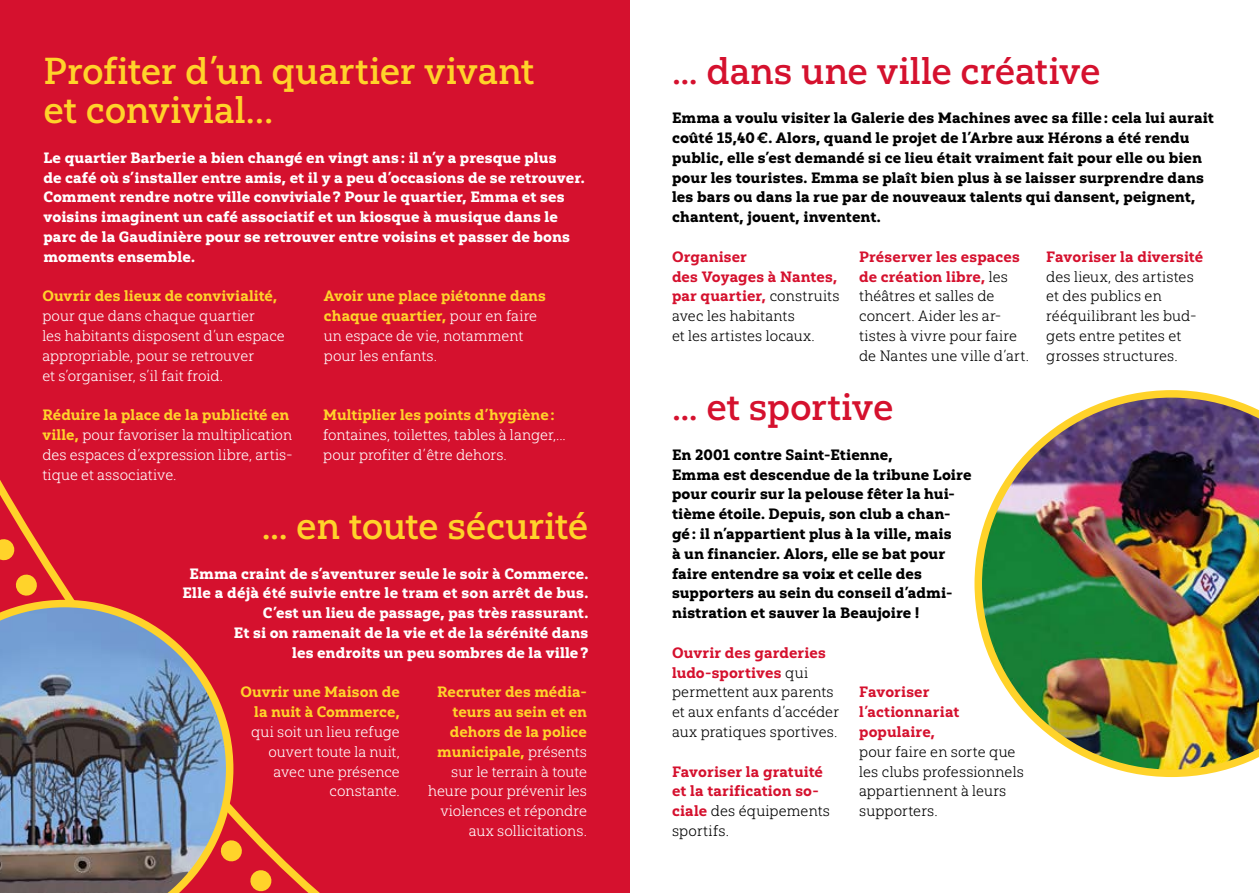
<style>
.page{position:relative;width:1259px;height:893px;background:#fff}
.page>*{position:absolute;margin:0;border:0;box-sizing:border-box;transform-origin:0 0}
.t1{font:37.5px/39.6px "Yorkten Slab Nor Med";letter-spacing:-.01em;color:#ffd32a}
.t2{font:37.5px "Yorkten Slab Nor Med";letter-spacing:-.005em;color:#d5112e}
.t3{font:15px/19.8px "Yorkten Slab Nor Bla";letter-spacing:.005em;color:#000}
.t4{font:15px/19.8px "Yorkten Slab Nor Bla";letter-spacing:.005em;color:#fff}
.t5{font:15px/19.8px "Yorkten Slab Nor Lig";letter-spacing:.005em;color:#fff}
.t6{font:15px/19.8px "Yorkten Slab Nor Lig";letter-spacing:.01em;color:#000}
.t7{font:15px/19.8px "Yorkten Slab Nor Ex B";color:#ffd32a;text-align:right}
.t8{font:15px/19.8px "Yorkten Slab Nor Ex B";letter-spacing:.01em;color:#d5112e}
.s1{font-family:"Yorkten Slab Nor Ex B";color:#ffd32a}
.s2{font-family:"Yorkten Slab Nor Lig";color:#fff}
.s3{font-family:"Yorkten Slab Nor Lig";color:#000}
.s4{font-family:"Yorkten Slab Nor Ex B";color:#d5112e}
</style>
<div class="page">
<div style="left:0;top:0;width:629px;height:893px;background:#d5112e"></div>
<svg style="left:0;top:480px;width:320px;height:413px"></svg>
<img style="left:0;top:600px;width:233px;height:293px">
<img style="left:974px;top:390px;width:285px;height:387px">
<h1 class="t1" style="left:43px;top:51px;width:492px">Profiter d’un quartier vivant et convivial…</h1>
<p class="t4" style="left:43px;top:147px;width:543px">Le quartier Barberie a bien changé en vingt ans : il n’y a presque plus<br>de café où s’installer entre amis, et il y a peu d’occasions de se retrouver.<br>Comment rendre notre ville conviviale ? Pour le quartier, Emma et ses voisins imaginent un café associatif et un kiosque à musique dans le parc de la Gaudinière pour se retrouver entre voisins et passer de bons moments ensemble.</p>
<p class="t7" style="left:42px;top:286px;width:236px">Ouvrir des lieux de convivialité,</p>
<p class="t5" style="left:42px;top:306px;width:244px">pour que dans chaque quartier<br>les habitants disposent d’un espace appropriable, pour se retrouver<br>et s’organiser, s’il fait froid.</p>
<p class="t7" style="left:42px;top:405px;width:248px">Réduire la place de la publicité en</p>
<p class="t5" style="left:42px;top:425px;width:252px;text-align:justify"><span class="s1">ville,</span> pour favoriser la multiplication des espaces d’expression libre, artis&shy;tique et associative.</p>
<p class="t7" style="left:324px;top:286px;width:224px;text-align:left">Avoir une place piétonne dans chaque quartier, <span class="s2">pour en faire</span></p>
<p class="t5" style="left:324px;top:326px;width:201px">un espace de vie, notamment pour les enfants.</p>
<p class="t7" style="left:323px;top:405px;width:233px">Multiplier les points d’hygiène :</p>
<p class="t5" style="left:323px;top:425px;width:244px">fontaines, toilettes, tables à langer,... pour profiter d’être dehors.</p>
<h1 class="t1" style="left:262px;top:506px;width:328px">... en toute sécurité</h1>
<p class="t4" style="left:182px;top:563px;width:407px;text-align:right">Emma craint de s’aventurer seule le soir à Commerce.<br>Elle a déjà été suivie entre le tram et son arrêt de bus.<br>C’est un lieu de passage, pas très rassurant.<br>Et si on ramenait de la vie et de la sérénité dans<br>les endroits un peu sombres de la ville ?</p>
<p class="t7" style="left:240px;top:682px;width:161px">Ouvrir une Maison de la nuit à Commerce,</p>
<p class="t5" style="left:251px;top:722px;width:150px;text-align:right">qui soit un lieu refuge ouvert toute la nuit, avec une présence constante.</p>
<p class="t7" style="left:437px;top:682px;width:151px">Recruter des média&shy;teurs au sein et en dehors de la police municipale, <span class="s2">présents</span></p>
<p class="t5" style="left:428px;top:762px;width:160px;text-align:right">sur le terrain à toute heure pour prévenir les violences et répondre aux sollicitations.</p>
<h1 class="t2" style="left:672px;top:48px;width:430px">... dans une ville créative</h1>
<p class="t3" style="left:672px;top:108px;width:543px">Emma a voulu visiter la Galerie des Machines avec sa fille : cela lui aurait coûté 15,40 €. Alors, quand le projet de l’Arbre aux Hérons a été rendu public, elle s’est demandé si ce lieu était vraiment fait pour elle ou bien pour les touristes. Emma se plaît bien plus à se laisser surprendre dans les bars ou dans la rue par de nouveaux talents qui dansent, peignent, chantent, jouent, inventent.</p>
<p class="t8" style="left:859px;top:247px;width:162px">Préserver les espaces de création libre, <span class="s3">les</span></p>
<p class="t6" style="left:859px;top:286px;width:171px">théâtres et salles de concert. Aider les ar&shy;tistes à vivre pour faire de Nantes une ville d’art.</p>
<p class="t8" style="left:1046px;top:247px;width:158px">Favoriser la diversité</p>
<p class="t6" style="left:1046px;top:267px;width:152px">des lieux, des artistes et des publics en rééquilibrant les bud&shy;gets entre petites et grosses structures.</p>
<p class="t8" style="left:672px;top:247px;width:169px">Organiser<br>des Voyages à Nantes, par quartier, <span class="s3">construits</span></p>
<p class="t6" style="left:672px;top:306px;width:144px">avec les habitants<br>et les artistes locaux.</p>
<h1 class="t2" style="left:672px;top:385px;width:223px">... et sportive</h1>
<p class="t3" style="left:672px;top:444px;width:301px">En 2001 contre Saint-Etienne,<br>Emma est descendue de la tribune Loire pour courir sur la pelouse fêter la hui&shy;tième étoile. Depuis, son club a chan&shy;gé : il n’appartient plus à la ville, mais<br>à un financier. Alors, elle se bat pour faire entendre sa voix et celle des supporters au sein du conseil d’admi&shy;nistration et sauver la Beaujoire !</p>
<p class="t8" style="left:672px;top:643px;width:155px">Ouvrir des garderies ludo-sportives <span class="s3">qui</span></p>
<p class="t6" style="left:672px;top:682px;width:168px">permettent aux parents et aux enfants d’accéder aux pratiques sportives.</p>
<p class="t8" style="left:672px;top:761px;width:152px">Favoriser la gratuité et la tarification so-</p>
<p class="t6" style="left:672px;top:801px;width:159px"><span class="s4">ciale</span> des équipements sportifs.</p>
<p class="t8" style="left:859px;top:682px;width:102px">Favoriser l’actionnariat populaire,</p>
<p class="t6" style="left:859px;top:742px;width:166px">pour faire en sorte que les clubs professionnels appartiennent à leurs supporters.</p>
</div>
